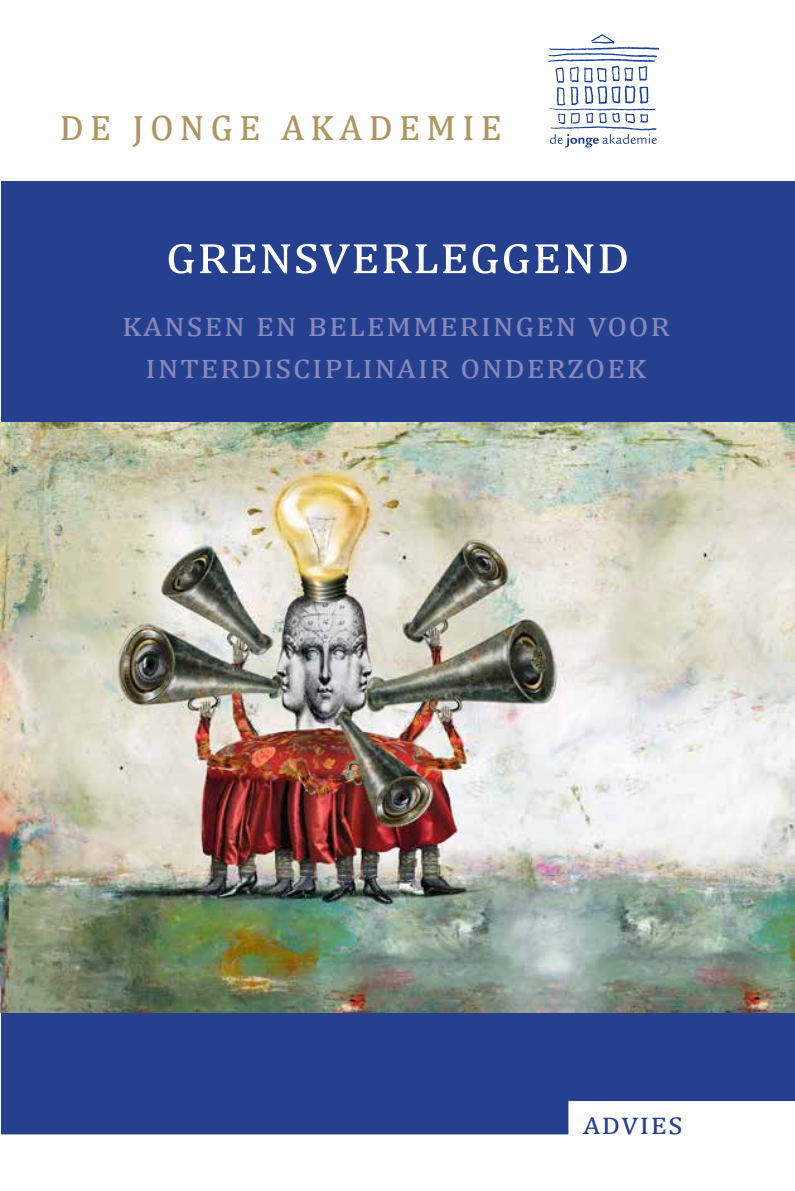
<style>
.page{position:relative;width:795px;height:1191px;background:#fff}
.page>*{position:absolute;margin:0;border:0;box-sizing:border-box;transform-origin:0 0}
.t1{font:56.18px "Cambria";color:#fff}
.t2{font:46.2px "Cambria";color:#b09561;scale:.91 1}
.t3{font:35px/42px "Cambria";letter-spacing:.105em;color:#8889ba;text-align:center}
.t4{font:31.5px "Cambria";color:#25408f}
</style>
<div class="page">
<div style="left:1px;top:181px;width:794px;height:953px;background:#25408f"></div>
<img style="left:1px;top:422px;width:794px;height:590px">
<svg style="left:548px;top:34px;width:111px;height:114px"></svg>
<h2 class="t2" style="left:60px;top:97px;width:487px">de jonge akademie</h2>
<h1 class="t1" style="left:166px;top:221px;width:465px">grensverleggend</h1>
<p class="t3" style="left:122px;top:303px;width:544px">Kansen en belemmeringen voor interdisciplinair onderzoek</p>
<p class="t4" style="left:583px;top:1104px;width:101px">advies</p>
</div>
